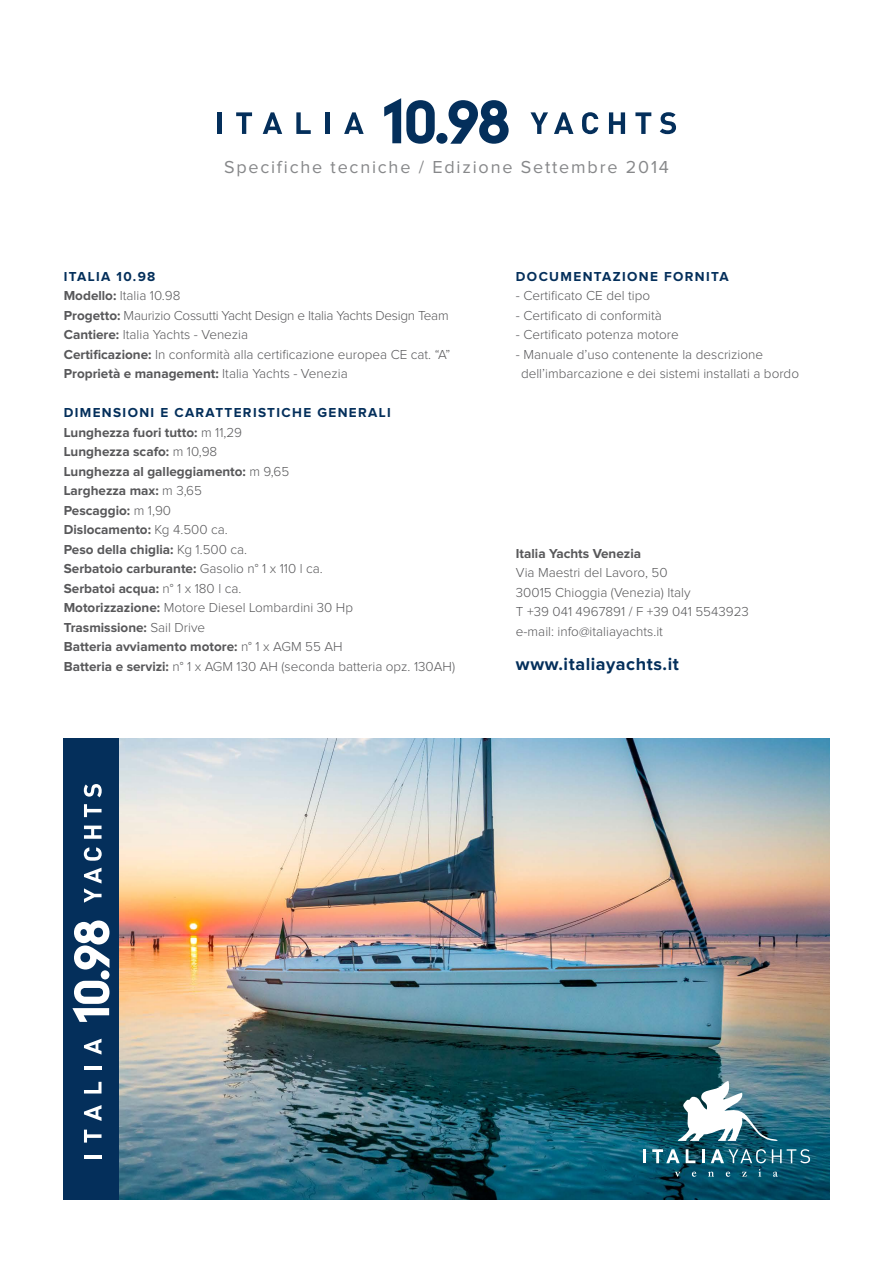
<style>
.page{position:relative;width:893px;height:1263px;background:#fff}
.page>*{position:absolute;margin:0;border:0;box-sizing:border-box;transform-origin:0 0}
.Testo{font:18px "Proxima Nova";letter-spacing:.1em;color:#87888a}
.t1{font:700 18px "Proxima Nova";letter-spacing:.03em;color:#042f5b}
.Testo-2{font:300 13.5px "Proxima Nova";color:#58585a}
.Testo-3{font:700 13.5px "Proxima Nova";color:#58585a}
.Testo-4{font:700 13.5px "Proxima Nova";letter-spacing:.1em;color:#042f5b}
.Testo-5{font:300 13.5px "Proxima Nova";letter-spacing:-.02em;color:#58585a}
.s1{font-weight:700}
.s2{font-weight:300}
</style>
<div class="page">
<img style="left:64px;top:738px;width:765px;height:462px">
<div style="left:64px;top:738px;width:55px;height:461px;background:#042f5b"></div>
<hr style="left:643px;top:1149px;width:3px;height:14px;background:#fff">
<svg style="left:652px;top:1081px;width:158px;height:96px"></svg>
<svg style="left:384px;top:98px;width:51px;height:46px"></svg>
<div style="left:436px;top:133px;width:11px;height:11px;background:#042f5b;border-radius:50%"></div>
<svg style="left:448px;top:100px;width:61px;height:44px"></svg>
<hr style="left:217px;top:112px;width:4px;height:22px;background:#042f5b">
<svg style="left:236px;top:112px;width:16px;height:22px"></svg>
<svg style="left:263px;top:112px;width:19px;height:22px"></svg>
<svg style="left:296px;top:112px;width:15px;height:22px"></svg>
<hr style="left:326px;top:112px;width:4px;height:22px;background:#042f5b">
<svg style="left:344px;top:112px;width:20px;height:22px"></svg>
<svg style="left:530px;top:112px;width:18px;height:22px"></svg>
<svg style="left:554px;top:112px;width:19px;height:22px"></svg>
<svg style="left:582px;top:112px;width:16px;height:22px"></svg>
<svg style="left:609px;top:112px;width:16px;height:22px"></svg>
<svg style="left:635px;top:112px;width:16px;height:22px"></svg>
<svg style="left:660px;top:112px;width:16px;height:22px"></svg>
<svg style="left:72px;top:981px;width:37px;height:41px"></svg>
<div style="left:101px;top:970px;width:8px;height:9px;background:#fff;border-radius:50%"></div>
<svg style="left:74px;top:920px;width:35px;height:49px"></svg>
<hr style="left:84px;top:1155px;width:18px;height:3px;background:#fff">
<svg style="left:84px;top:1129px;width:18px;height:13px"></svg>
<svg style="left:84px;top:1105px;width:18px;height:16px"></svg>
<svg style="left:84px;top:1082px;width:18px;height:11px"></svg>
<hr style="left:84px;top:1066px;width:18px;height:4px;background:#fff">
<svg style="left:84px;top:1039px;width:18px;height:15px"></svg>
<svg style="left:84px;top:868px;width:18px;height:35px"></svg>
<svg style="left:84px;top:847px;width:18px;height:14px"></svg>
<svg style="left:84px;top:825px;width:18px;height:14px"></svg>
<svg style="left:84px;top:804px;width:18px;height:13px"></svg>
<svg style="left:84px;top:784px;width:18px;height:13px"></svg>
<p class="Testo" style="left:224px;top:159px;width:446px">Specifiche tecniche / Edizione Settembre 2014</p>
<p class="Testo-4" style="left:64px;top:270px;width:93px">ITALIA 10.98</p>
<p class="Testo-2" style="left:64px;top:290px;width:118px"><span class="s1">Modello:</span> Italia 10.98</p>
<p class="Testo-5" style="left:64px;top:309px;width:386px"><span class="s1">Progetto:</span> Maurizio Cossutti Yacht Design e Italia Yachts Design Team</p>
<p class="Testo-2" style="left:64px;top:329px;width:186px"><span class="s1">Cantiere:</span> Italia Yachts - Venezia</p>
<p class="Testo-2" style="left:64px;top:348px;width:388px"><span class="s1">Certificazione:</span> In conformità alla certificazione europea CE cat. “A”</p>
<p class="Testo-3" style="left:64px;top:368px;width:285px">Proprietà e management: <span class="s2">Italia Yachts - Venezia</span></p>
<p class="Testo-4" style="left:64px;top:407px;width:328px">DIMENSIONI E CARATTERISTICHE GENERALI</p>
<p class="Testo-3" style="left:64px;top:426px;width:180px">Lunghezza fuori tutto: <span class="s2">m 11,29</span></p>
<p class="Testo-3" style="left:64px;top:446px;width:155px">Lunghezza scafo: <span class="s2">m 10,98</span></p>
<p class="Testo-3" style="left:64px;top:465px;width:227px">Lunghezza al galleggiamento: <span class="s2">m 9,65</span></p>
<p class="Testo-3" style="left:64px;top:485px;width:140px">Larghezza max: <span class="s2">m 3,65</span></p>
<p class="Testo-3" style="left:64px;top:504px;width:109px">Pescaggio: <span class="s2">m 1,90</span></p>
<p class="Testo-3" style="left:64px;top:524px;width:165px">Dislocamento: <span class="s2">Kg 4.500 ca.</span></p>
<p class="Testo-3" style="left:64px;top:543px;width:185px">Peso della chiglia: <span class="s2">Kg 1.500 ca.</span></p>
<p class="Testo-3" style="left:64px;top:563px;width:260px">Serbatoio carburante: <span class="s2">Gasolio n° 1 x 110 l ca.</span></p>
<p class="Testo-3" style="left:64px;top:582px;width:179px">Serbatoi acqua: <span class="s2">n° 1 x 180 l ca.</span></p>
<p class="Testo-2" style="left:64px;top:602px;width:291px"><span class="s1">Motorizzazione:</span> Motore Diesel Lombardini 30 Hp</p>
<p class="Testo-3" style="left:64px;top:621px;width:143px">Trasmissione: <span class="s2">Sail Drive</span></p>
<p class="Testo-3" style="left:64px;top:641px;width:280px">Batteria avviamento motore: <span class="s2">n° 1 x AGM 55 AH</span></p>
<p class="Testo-2" style="left:64px;top:660px;width:393px"><span class="s1">Batteria e servizi:</span> n° 1 x AGM 130 AH (seconda batteria opz. 130AH)</p>
<p class="Testo-4" style="left:516px;top:270px;width:214px">DOCUMENTAZIONE FORNITA</p>
<p class="Testo-2" style="left:516px;top:290px;width:136px">- Certificato CE del tipo</p>
<p class="Testo-2" style="left:516px;top:309px;width:147px">- Certificato di conformità</p>
<p class="Testo-2" style="left:516px;top:329px;width:164px">- Certificato potenza motore</p>
<p class="Testo-2" style="left:516px;top:348px;width:249px">- Manuale d’uso contenente la descrizione</p>
<p class="Testo-2" style="left:521px;top:368px;width:279px">dell’imbarcazione e dei sistemi installati a bordo</p>
<p class="Testo-3" style="left:516px;top:547px;width:127px">Italia Yachts Venezia</p>
<p class="Testo-2" style="left:516px;top:566px;width:153px">Via Maestri del Lavoro, 50</p>
<p class="Testo-2" style="left:516px;top:586px;width:176px">30015 Chioggia (Venezia) Italy</p>
<p class="Testo-2" style="left:516px;top:605px;width:234px">T +39 041 4967891 / F +39 041 5543923</p>
<p class="Testo-2" style="left:516px;top:625px;width:149px">e-mail: info@italiayachts.it</p>
<p class="t1" style="left:516px;top:656px;width:164px">www.italiayachts.it</p>
</div>
